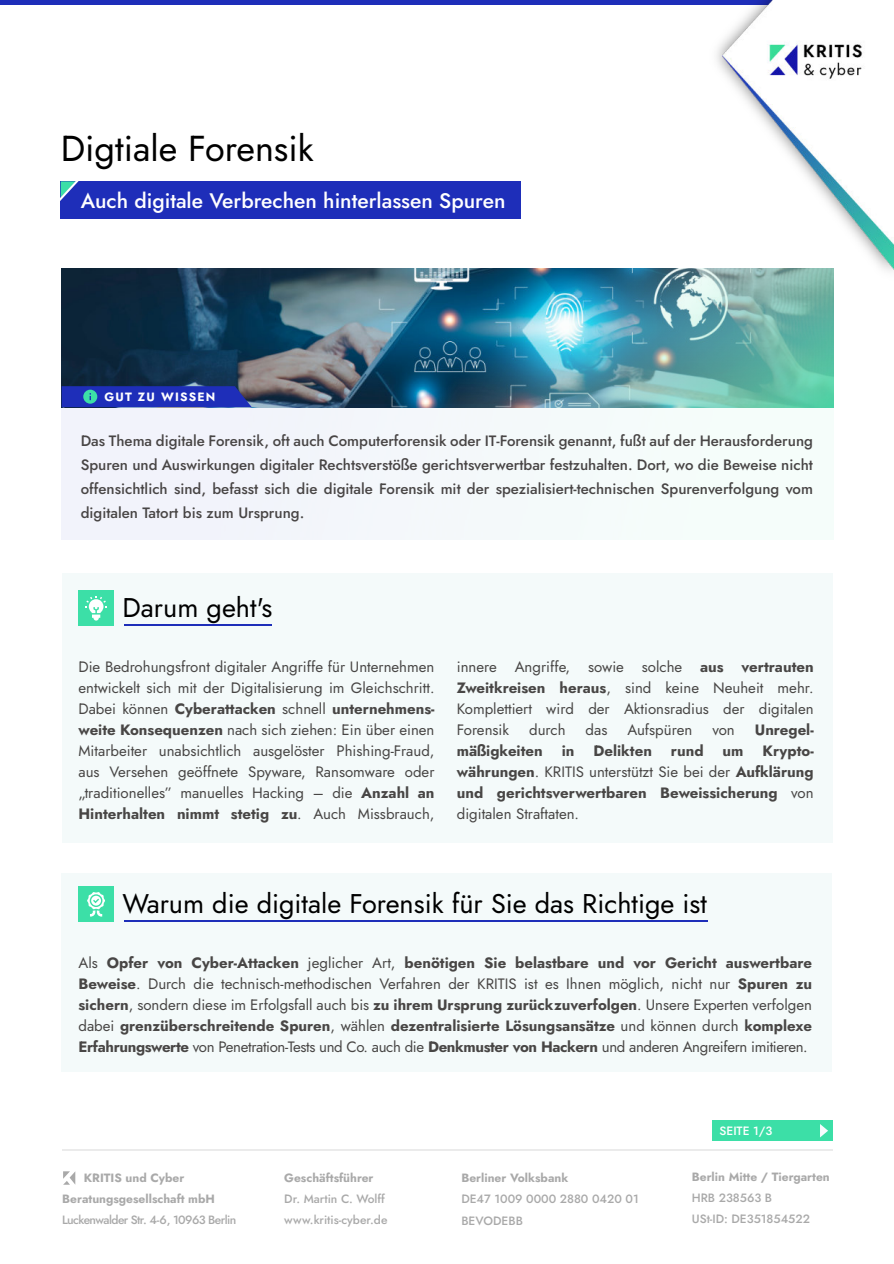
<style>
.page{position:relative;width:894px;height:1264px;background:#fff}
.page>*{position:absolute;margin:0;border:0;box-sizing:border-box;transform-origin:0 0}
.t1{font:36px "Jost";color:#000}
.t2{font:27px "Jost";color:#000}
.t3{font:500 21px "Jost";color:#fff}
.t4{font:15px/21px "Jost";color:#484645;text-align:justify}
.t5{font:500 15px/24px "Jost";color:#484545;text-align:justify}
.t6{font:700 15px/21px "Jost";color:#484645;text-align:justify}
.t7{font:500 12px/21px "Jost";color:#a9a9a9}
.t8{font:700 12px/21px "Jost";color:#a9a9a9}
.t9{font:500 12px "Jost";letter-spacing:-.045em;color:#a9a9a9}
.t10{font:700 12px "Jost";letter-spacing:.1em;color:#fff}
.t11{font:500 12px "Jost";color:#fff}
.s1{font-weight:700}
.s2{font-weight:400}
</style>
<div class="page">
<div style="left:712px;top:1120px;width:120px;height:20px;background:#3cdfa7"></div>
<svg style="left:820px;top:1124px;width:7px;height:13px"></svg>
<div style="left:62px;top:573px;width:770px;height:269px;background:#f4fafa"></div>
<div style="left:78px;top:590px;width:36px;height:35px;background:#3cdfa7"></div>
<svg style="left:85px;top:596px;width:22px;height:24px"></svg>
<hr style="left:124px;top:624px;width:148px;height:1px;background:#1e2eb9">
<div style="left:62px;top:872px;width:769px;height:199px;background:#f4fafa"></div>
<div style="left:78px;top:886px;width:36px;height:35px;background:#3cdfa7"></div>
<hr style="left:124px;top:920px;width:583px;height:1px;background:#1e2eb9">
<svg style="left:87px;top:892px;width:18px;height:24px"></svg>
<img style="left:62px;top:268px;width:359px;height:136px">
<img style="left:421px;top:268px;width:411px;height:136px">
<div style="left:62px;top:404px;width:770px;height:136px;background:#f4f8fa"></div>
<svg style="left:62px;top:386px;width:189px;height:21px;background:#2136b3"></svg>
<div style="left:61px;top:181px;width:460px;height:38px;background:#1e2eb9"></div>
<svg style="left:61px;top:181px;width:18px;height:19px"></svg>
<div style="left:0;top:0;width:893px;height:5px;background:#1e2eb9"></div>
<svg style="left:63px;top:1171px;width:12px;height:13px"></svg>
<hr style="left:62px;top:1148px;width:770px;height:1px;background:#ebebeb">
<img style="left:709px;top:0;width:184px;height:280px">
<h1 class="t1" style="left:61px;top:123px;width:254px">Digtiale Forensik</h1>
<h3 class="t3" style="left:81px;top:185px;width:426px">Auch digitale Verbrechen hinterlassen Spuren</h3>
<p class="t10" style="left:105px;top:388px;width:112px">GUT ZU WISSEN</p>
<p class="t5" style="left:81px;top:429px;width:733px">Das Thema digitale Forensik, oft auch Computerforensik oder IT-Forensik genannt, fußt auf der Herausforderung Spuren und Auswirkungen digitaler Rechtsverstöße gerichtsverwertbar festzuhalten. Dort, wo die Beweise nicht offensichtlich sind, befasst sich die digitale Forensik mit der spezialisiert-technischen Spurenverfolgung vom digitalen Tatort bis zum Ursprung.</p>
<h2 class="t2" style="left:123px;top:588px;width:151px">Darum geht's</h2>
<p class="t4" style="left:78px;top:656px;width:357px">Die Bedrohungsfront digitaler Angriffe für Unternehmen entwickelt sich mit der Digitalisierung im Gleichschritt.<br>Dabei können <span class="s1">Cyberattacken</span> schnell <span class="s1">unternehmens&shy;weite Konsequenzen</span> nach sich ziehen: Ein über einen Mitarbeiter unabsichtlich ausgelöster Phishing-Fraud, aus Versehen geöffnete Spyware, Ransomware oder ,,traditionelles” manuelles Hacking – die <span class="s1">Anzahl an Hinterhalten nimmt stetig zu</span>. Auch Missbrauch,</p>
<p class="t4" style="left:456px;top:656px;width:358px">innere Angriffe, sowie solche <span class="s1">aus vertrauten Zweitkreisen heraus</span>, sind keine Neuheit mehr.<br>Komplettiert wird der Aktionsradius der digitalen Forensik</p>
<p class="t4" style="left:529px;top:719px;width:38px">durch</p>
<p class="t4" style="left:585px;top:719px;width:23px">das</p>
<p class="t4" style="left:627px;top:719px;width:66px">Aufspüren</p>
<p class="t4" style="left:712px;top:719px;width:24px">von</p>
<p class="t6" style="left:754px;top:719px;width:60px">Unregel-</p>
<p class="t6" style="left:456px;top:740px;width:87px">mäßigkeiten</p>
<p class="t6" style="left:561px;top:740px;width:14px">in</p>
<p class="t6" style="left:593px;top:740px;width:60px">Delikten</p>
<p class="t6" style="left:670px;top:740px;width:34px">rund</p>
<p class="t6" style="left:722px;top:740px;width:22px">um</p>
<p class="t6" style="left:456px;top:740px;width:358px;text-indent:305px">Krypto&shy;währungen<span class="s2">. KRITIS unterstützt Sie bei der</span> Aufklärung und gerichtsverwertbaren Beweissicherung <span class="s2">von digitalen Straftaten.</span></p>
<h2 class="t2" style="left:123px;top:884px;width:585px">Warum die digitale Forensik für Sie das Richtige ist</h2>
<p class="t4" style="left:78px;top:952px;width:734px">Als <span class="s1">Opfer von Cyber-Attacken</span> jeglicher Art, <span class="s1">benötigen Sie belastbare und vor Gericht auswertbare Beweise</span>. Durch die technisch-methodischen Verfahren der KRITIS ist es Ihnen möglich, nicht nur <span class="s1">Spuren zu sichern</span>, sondern diese im Erfolgsfall auch bis <span class="s1">zu ihrem Ursprung zurückzuverfolgen</span>. Unsere Experten verfolgen dabei <span class="s1">grenzüberschreitende Spuren</span>, wählen <span class="s1">dezentralisierte Lösungsansätze</span> und können durch <span class="s1">komplexe Erfahrungswerte</span> von Penetration-Tests und Co. auch die <span class="s1">Denkmuster von Hackern</span> und anderen Angreifern imitieren.</p>
<p class="t8" style="left:62px;top:1166px;width:154px;text-indent:22px">KRITIS und Cyber<br>Beratungsgesellschaft mbH</p>
<p class="t9" style="left:62px;top:1210px;width:175px">Luckenwalder Str. 4-6, 10963 Berlin</p>
<p class="t8" style="left:284px;top:1166px;width:91px">Geschäftsführer</p>
<p class="t7" style="left:284px;top:1187px;width:105px">Dr. Martin C. Wolff www.kritis-cyber.de</p>
<p class="t8" style="left:461px;top:1166px;width:108px">Berliner Volksbank</p>
<p class="t7" style="left:461px;top:1186px;width:179px;line-height:22.5px">DE47 1009 0000 2880 0420 01<br>BEVODEBB</p>
<p class="t11" style="left:719px;top:1122px;width:54px">SEITE 1/3</p>
<p class="t8" style="left:691px;top:1166px;width:139px">Berlin Mitte / Tiergarten</p>
<p class="t7" style="left:691px;top:1187px;width:120px">HRB 238563 B<br>USt-ID: DE351854522</p>
</div>
